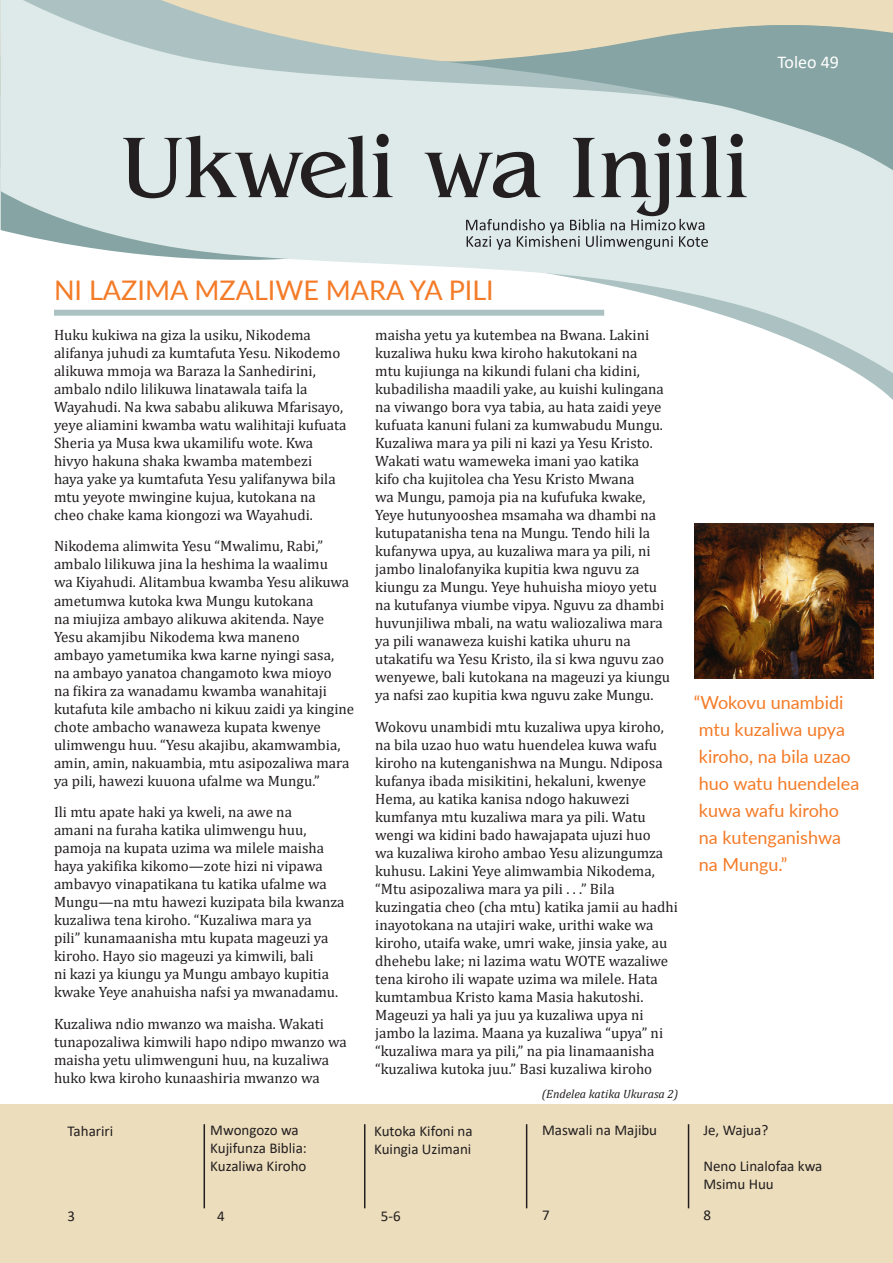
<style>
.page{position:relative;width:893px;height:1263px;background:#fff}
.page>*{position:absolute;margin:0;border:0;box-sizing:border-box;transform-origin:0 0}
.Article_Head{font:27px "Lato";color:#f47b27}
.Side_Quote_Left{font:18px/27px "Lato";color:#f47b27}
.t1{font:18px "Calibri";color:#fff}
.Body{font:15px/18px "Cambria";color:#231f20}
.Contents_GT{font:15px/18px "Calibri";color:#231f20}
.Body-2{font:15px/18px "Calibri";color:#231f20}
.WTBT_References{font:15px "Calibri";color:#231f20}
.Continued_from{font:italic 12px "Cambria";color:#231f20}
</style>
<div class="page">
<svg style="left:0;top:0;width:893px;height:373px"></svg>
<svg style="left:123px;top:134px;width:270px;height:64px;background:#a3abab"></svg>
<svg style="left:425px;top:133px;width:296px;height:117px;background:#b8c1c1"></svg>
<svg style="left:727px;top:134px;width:20px;height:63px"></svg>
<div style="left:0;top:1104px;width:893px;height:159px;background:#ecddbc"></div>
<hr style="left:204px;top:1124px;width:1px;height:84px;background:#231f20">
<hr style="left:364px;top:1124px;width:1px;height:84px;background:#231f20">
<hr style="left:526px;top:1124px;width:1px;height:84px;background:#231f20">
<hr style="left:688px;top:1124px;width:1px;height:84px;background:#231f20">
<div style="left:54px;top:310px;width:550px;height:6px;background:#acc1c1"></div>
<img style="left:695px;top:523px;width:178px;height:156px">
<p class="t1" style="left:777px;top:50px;width:63px">Toleo 49</p>
<p class="Article_Head" style="left:54px;top:270px;width:441px">NI LAZIMA MZALIWE MARA YA PILI</p>
<p class="Body" style="left:54px;top:326px;width:294px">Huku kukiwa na giza la usiku, Nikodema alifanya juhudi za kumtafuta Yesu. Nikodemo alikuwa mmoja wa Baraza la Sanhedirini, ambalo ndilo lilikuwa linatawala taifa la Wayahudi. Na kwa sababu alikuwa Mfarisayo, yeye aliamini kwamba watu walihitaji kufuata Sheria ya Musa kwa ukamilifu wote. Kwa hivyo hakuna shaka kwamba matembezi<br>haya yake ya kumtafuta Yesu yalifanywa bila mtu yeyote mwingine kujua, kutokana na cheo chake kama kiongozi wa Wayahudi.</p>
<p class="Body" style="left:54px;top:537px;width:302px">Nikodema alimwita Yesu “Mwalimu, Rabi,” ambalo lilikuwa jina la heshima la waalimu<br>wa Kiyahudi. Alitambua kwamba Yesu alikuwa ametumwa kutoka kwa Mungu kutokana<br>na miujiza ambayo alikuwa akitenda. Naye Yesu akamjibu Nikodema kwa maneno<br>ambayo yametumika kwa karne nyingi sasa,<br>na ambayo yanatoa changamoto kwa mioyo<br>na fikira za wanadamu kwamba wanahitaji kutafuta kile ambacho ni kikuu zaidi ya kingine chote ambacho wanaweza kupata kwenye ulimwengu huu. “Yesu akajibu, akamwambia, amin, amin, nakuambia, mtu asipozaliwa mara ya pili, hawezi kuuona ufalme wa Mungu.”</p>
<p class="Body" style="left:54px;top:803px;width:292px">Ili mtu apate haki ya kweli, na awe na<br>amani na furaha katika ulimwengu huu, pamoja na kupata uzima wa milele maisha haya yakifika kikomo—zote hizi ni vipawa ambavyo vinapatikana tu katika ufalme wa Mungu—na mtu hawezi kuzipata bila kwanza kuzaliwa tena kiroho. “Kuzaliwa mara ya<br>pili” kunamaanisha mtu kupata mageuzi ya kiroho. Hayo sio mageuzi ya kimwili, bali<br>ni kazi ya kiungu ya Mungu ambayo kupitia kwake Yeye anahuisha nafsi ya mwanadamu.</p>
<p class="Body" style="left:54px;top:1014px;width:294px">Kuzaliwa ndio mwanzo wa maisha. Wakati tunapozaliwa kimwili hapo ndipo mwanzo wa maisha yetu ulimwenguni huu, na kuzaliwa huko kwa kiroho kunaashiria mwanzo wa</p>
<p class="WTBT_References" style="left:68px;top:1120px;width:47px">Tahariri</p>
<p class="WTBT_References" style="left:68px;top:1206px;width:9px">3</p>
<p class="Contents_GT" style="left:210px;top:1121px;width:98px">Mwongozo wa<br>Kujifunza Biblia:</p>
<p class="Contents_GT" style="left:210px;top:1157px;width:98px">Kuzaliwa Kiroho</p>
<p class="WTBT_References" style="left:217px;top:1205px;width:9px">4</p>
<p class="Body" style="left:375px;top:326px;width:296px">maisha yetu ya kutembea na Bwana. Lakini kuzaliwa huku kwa kiroho hakutokani na<br>mtu kujiunga na kikundi fulani cha kidini, kubadilisha maadili yake, au kuishi kulingana na viwango bora vya tabia, au hata zaidi yeye kufuata kanuni fulani za kumwabudu Mungu.<br>Kuzaliwa mara ya pili ni kazi ya Yesu Kristo.<br>Wakati watu wameweka imani yao katika<br>kifo cha kujitolea cha Yesu Kristo Mwana<br>wa Mungu, pamoja pia na kufufuka kwake, Yeye hutunyooshea msamaha wa dhambi na kutupatanisha tena na Mungu. Tendo hili la kufanywa upya, au kuzaliwa mara ya pili, ni jambo linalofanyika kupitia kwa nguvu za kiungu za Mungu. Yeye huhuisha mioyo yetu na kutufanya viumbe vipya. Nguvu za dhambi huvunjiliwa mbali, na watu waliozaliwa mara ya pili wanaweza kuishi katika uhuru na utakatifu wa Yesu Kristo, ila si kwa nguvu zao wenyewe, bali kutokana na mageuzi ya kiungu ya nafsi zao kupitia kwa nguvu zake Mungu.</p>
<p class="Body" style="left:375px;top:717px;width:304px">Wokovu unambidi mtu kuzaliwa upya kiroho, na bila uzao huo watu huendelea kuwa wafu kiroho na kutenganishwa na Mungu. Ndiposa kufanya ibada misikitini, hekaluni, kwenye Hema, au katika kanisa ndogo hakuwezi kumfanya mtu kuzaliwa mara ya pili. Watu wengi wa kidini bado hawajapata ujuzi huo<br>wa kuzaliwa kiroho ambao Yesu alizungumza kuhusu. Lakini Yeye alimwambia Nikodema, “Mtu asipozaliwa mara ya pili . . .” Bila kuzingatia cheo (cha mtu) katika jamii au hadhi inayotokana na utajiri wake, urithi wake wa kiroho, utaifa wake, umri wake, jinsia yake, au dhehebu lake; ni lazima watu WOTE wazaliwe tena kiroho ili wapate uzima wa milele. Hata kumtambua Kristo kama Masia hakutoshi.<br>Mageuzi ya hali ya juu ya kuzaliwa upya ni jambo la lazima. Maana ya kuzaliwa “upya” ni “kuzaliwa mara ya pili,” na pia linamaanisha “kuzaliwa kutoka juu.” Basi kuzaliwa kiroho</p>
<p class="Body-2" style="left:374px;top:1121px;width:100px">Kutoka Kifoni na<br>Kuingia Uzimani</p>
<p class="Contents_GT" style="left:381px;top:1207px;width:21px">5-6</p>
<p class="Continued_from" style="left:542px;top:1086px;width:138px">(Endelea katika Ukurasa 2)</p>
<p class="Contents_GT" style="left:542px;top:1120px;width:117px">Maswali na Majibu</p>
<p class="Contents_GT" style="left:542px;top:1206px;width:9px">7</p>
<p class="Side_Quote_Left" style="left:694px;top:688px;width:167px">“Wokovu unambidi mtu kuzaliwa upya kiroho, na bila uzao huo watu huendelea kuwa wafu kiroho<br>na kutenganishwa na Mungu.”</p>
<p class="Contents_GT" style="left:703px;top:1120px;width:66px">Je, Wajua?</p>
<p class="Contents_GT" style="left:703px;top:1156px;width:121px">Neno Linalofaa kwa</p>
<p class="Contents_GT" style="left:703px;top:1174px;width:72px">Msimu Huu</p>
<p class="Contents_GT" style="left:703px;top:1206px;width:9px">8</p>
</div>
